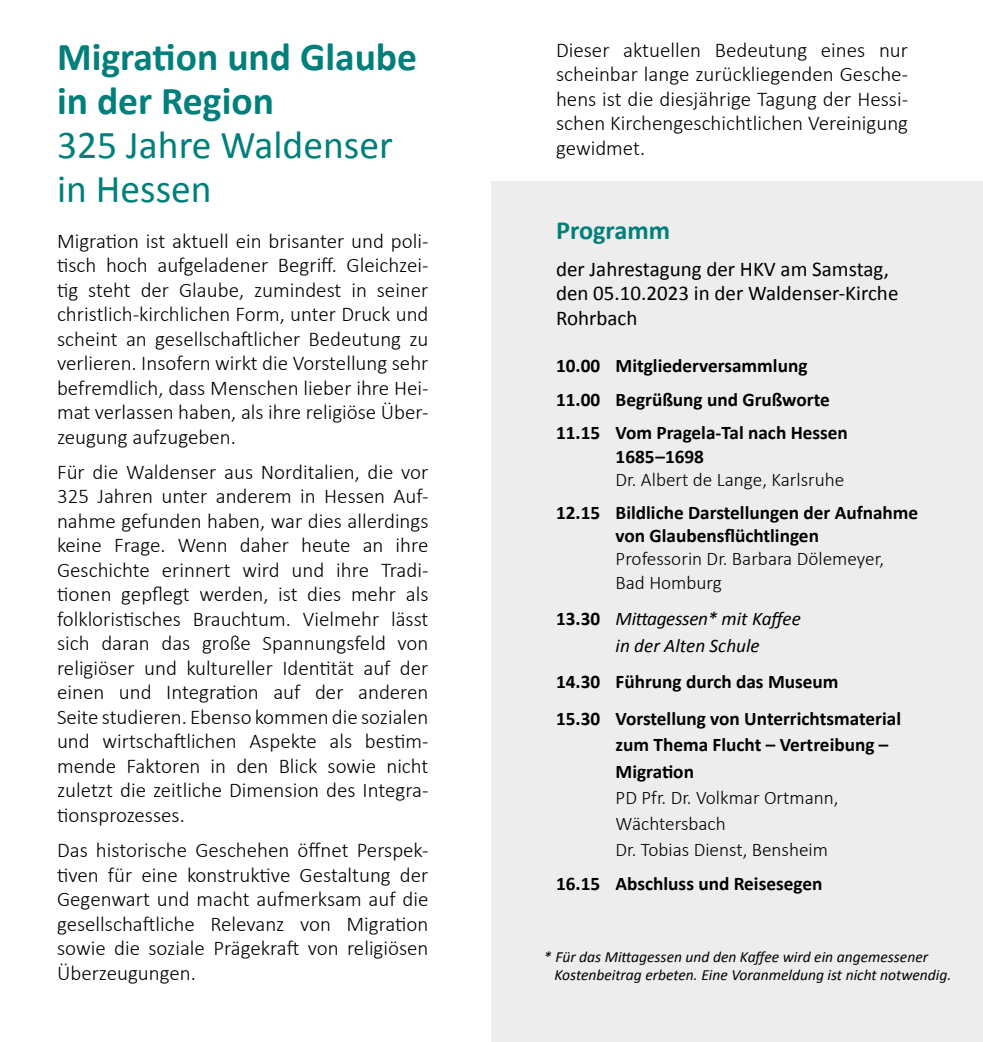
<style>
.page{position:relative;width:983px;height:1042px;background:#fff}
.page>*{position:absolute;margin:0;border:0;box-sizing:border-box;transform-origin:0 0}
.t1{font:700 39.55px/43.8px "Calibri";color:#007f7b}
.t2{font:39.55px/43.8px "Calibri";color:#007f7b}
.t3{font:700 26.25px "Calibri";color:#007f7b}
.t4{font:300 21px/24.5px "Calibri";color:#000;text-align:justify}
.t5{font:21px/24.5px "Calibri";color:#000}
.t6{font:700 19.25px/33.6px "Calibri";color:#000}
.t7{font:300 19.25px/26.2px "Calibri";color:#000}
.t8{font:italic 19.25px/26.2px "Calibri";color:#000}
.t9{font:italic 15.58px/18.6px "Calibri";color:#000}
.s1{font-weight:700;font-style:normal}
</style>
<div class="page">
<div style="left:491px;top:181px;width:491px;height:861px;background:#ededed"></div>
<h1 class="t1" style="left:57px;top:35px;width:361px">Migration und Glaube in der Region</h1>
<h1 class="t2" style="left:57px;top:123px;width:337px">325 Jahre Waldenser in Hessen</h1>
<p class="t4" style="left:57px;top:227px;width:373px">Migration ist aktuell ein brisanter und poli&shy;tisch hoch aufgeladener Begriff. Gleichzei&shy;tig steht der Glaube, zumindest in seiner christlich-kirchlichen Form, unter Druck und scheint an gesellschaftlicher Bedeutung zu verlieren. Insofern wirkt die Vorstellung sehr befremdlich, dass Menschen lieber ihre Hei&shy;mat verlassen haben, als ihre religiöse Über&shy;zeugung aufzugeben.</p>
<p class="t4" style="left:57px;top:458px;width:373px">Für die Waldenser aus Norditalien, die vor 325 Jahren unter anderem in Hessen Auf&shy;nahme gefunden haben, war dies allerdings keine Frage. Wenn daher heute an ihre Geschichte erinnert wird und ihre Tradi&shy;tionen gepflegt werden, ist dies mehr als folkloristisches Brauchtum. Vielmehr lässt sich daran das große Spannungsfeld von religiöser und kultureller Identität auf der einen und Integration auf der anderen Seite studieren. Ebenso kommen die sozialen und wirtschaftlichen Aspekte als bestim&shy;mende Faktoren in den Blick sowie nicht zuletzt die zeitliche Dimension des Integra&shy;tionsprozesses.</p>
<p class="t4" style="left:57px;top:837px;width:373px">Das historische Geschehen öffnet Perspek&shy;tiven für eine konstruktive Gestaltung der Gegenwart und macht aufmerksam auf die gesellschaftliche Relevanz von Migration sowie die soziale Prägekraft von religiösen Überzeugungen.</p>
<p class="t4" style="left:556px;top:36px;width:353px">Dieser aktuellen Bedeutung eines nur scheinbar lange zurückliegenden Gesche&shy;hens ist die diesjährige Tagung der Hessi&shy;schen Kirchengeschichtlichen Vereinigung gewidmet.</p>
<p class="t3" style="left:556px;top:213px;width:115px">Programm</p>
<p class="t5" style="left:556px;top:256px;width:344px">der Jahrestagung der HKV am Samstag, den 05.10.2023 in der Waldenser-Kirche<br>Rohrbach</p>
<p class="t6" style="left:556px;top:349px;width:293px">10.00 Mitgliederversammlung<br>11.00 Begrüßung und Grußworte<br>11.15 Vom Pragela-Tal nach Hessen</p>
<p class="t6" style="left:615px;top:439px;width:90px">1685–1698</p>
<p class="t7" style="left:615px;top:465px;width:230px">Dr. Albert de Lange, Karlsruhe</p>
<p class="t6" style="left:615px;top:501px;width:304px;line-height:23.1px;text-indent:-60px">12.15 Bildliche Darstellungen der Aufnahme von Glaubensflüchtlingen</p>
<p class="t7" style="left:615px;top:546px;width:270px;line-height:23.1px">Professorin Dr. Barbara Dölemeyer,<br>Bad Homburg</p>
<p class="t8" style="left:615px;top:605px;width:187px;text-indent:-60px"><span class="s1">13.30</span> Mittagessen* mit Kaffee in der Alten Schule</p>
<p class="t6" style="left:556px;top:663px;width:346px;line-height:36.8px">14.30 Führung durch das Museum<br>15.30 Vorstellung von Unterrichtsmaterial</p>
<p class="t6" style="left:615px;top:732px;width:274px;line-height:26.2px">zum Thema Flucht – Vertreibung –<br>Migration</p>
<p class="t7" style="left:615px;top:783px;width:224px">PD Pfr. Dr. Volkmar Ortmann,<br>Wächtersbach<br>Dr. Tobias Dienst, Bensheim</p>
<p class="t6" style="left:556px;top:867px;width:268px">16.15 Abschluss und Reisesegen</p>
<p class="t9" style="left:554px;top:946px;width:398px;text-indent:-11px">* Für das Mittagessen und den Kaffee wird ein angemessener<br>Kostenbeitrag erbeten. Eine Voranmeldung ist nicht notwendig.</p>
</div>
